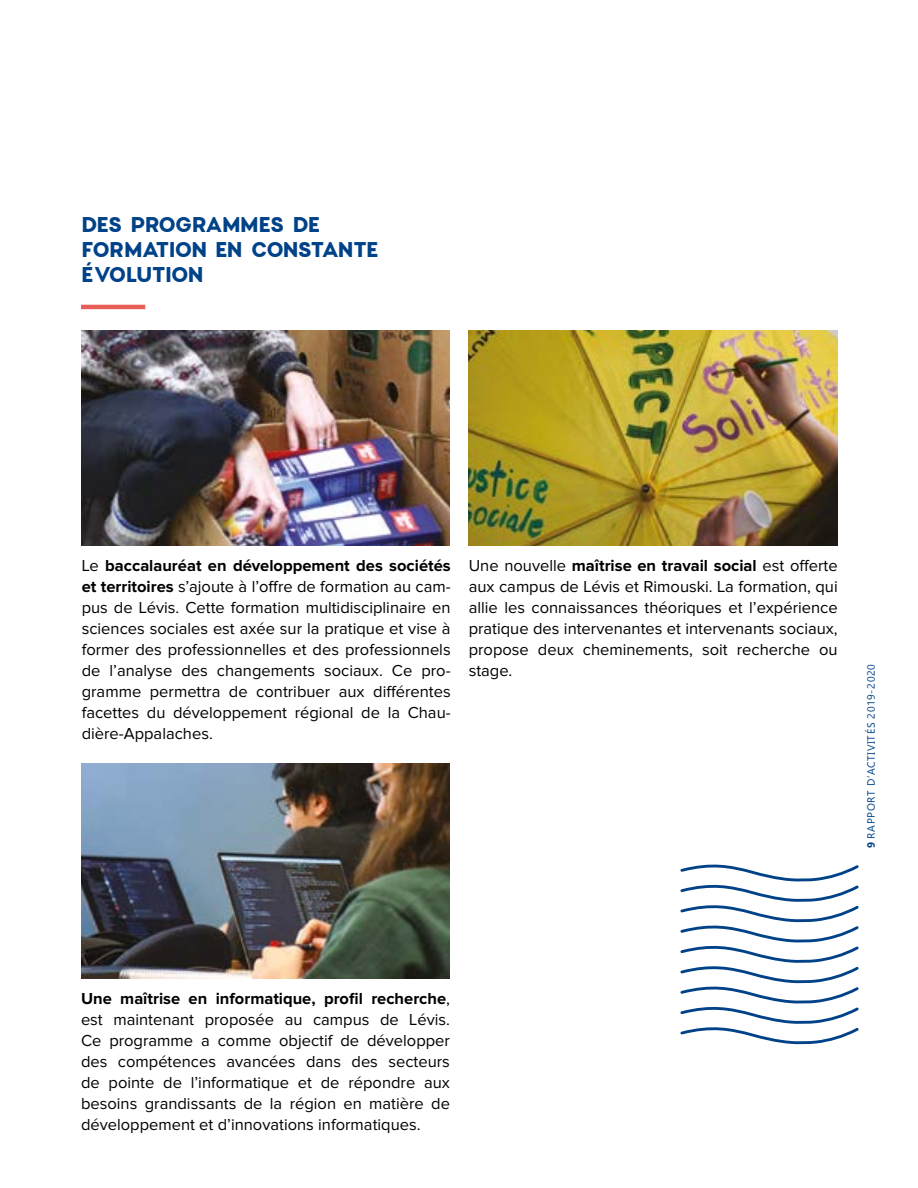
<style>
.page{position:relative;width:918px;height:1188px;background:#fff}
.page>*{position:absolute;margin:0;border:0;box-sizing:border-box;transform-origin:0 0}
.t1{font:700 21px/25.2px "Charlevoix Pro";letter-spacing:-.05em;color:#004288}
.t2{font:16.5px/21px "Proxima Nova";color:#000;text-align:justify}
.t3{font:10.5px "Gadugi";letter-spacing:.06em;color:#004288}
.s1{font-weight:700}
.s2{font-weight:700;color:#004289}
</style>
<div class="page">
<img style="left:81px;top:331px;width:369px;height:214px">
<hr style="left:81px;top:305px;width:64px;height:4px;background:#e65e57">
<img style="left:469px;top:331px;width:369px;height:214px">
<img style="left:81px;top:763px;width:369px;height:215px">
<svg style="left:680px;top:864px;width:179px;height:181px"></svg>
<p class="t1" style="left:81px;top:212px;width:299px">DES PROGRAMMES DE<br>FORMATION EN CONSTANTE<br>ÉVOLUTION</p>
<p class="t2" style="left:82px;top:555px;width:371px">Le <span class="s1">baccalauréat en développement des sociétés et territoires</span> s’ajoute à l’offre de formation au cam&shy;pus de Lévis. Cette formation multidisciplinaire en sciences sociales est axée sur la pratique et vise à former des professionnelles et des professionnels de l’analyse des changements sociaux. Ce pro&shy;gramme permettra de contribuer aux différentes facettes du développement régional de la Chau&shy;dière-Appalaches.</p>
<p class="t2" style="left:469px;top:555px;width:371px">Une nouvelle <span class="s1">maîtrise en travail social</span> est offerte aux campus de Lévis et Rimouski. La formation, qui allie les connaissances théoriques et l’expérience pratique des intervenantes et intervenants sociaux, propose deux cheminements, soit recherche ou stage.</p>
<p class="t3" style="left:865px;top:848px;width:185px;rotate:-90deg"><span class="s2">9</span> RAPPORT D’ACTIVITÉS 2019-2020</p>
<p class="t2" style="left:81px;top:988px;width:371px"><span class="s1">Une maîtrise en informatique, profil recherche</span>, est maintenant proposée au campus de Lévis.<br>Ce programme a comme objectif de développer des compétences avancées dans des secteurs de pointe de l’informatique et de répondre aux besoins grandissants de la région en matière de développement et d’innovations informatiques.</p>
</div>
